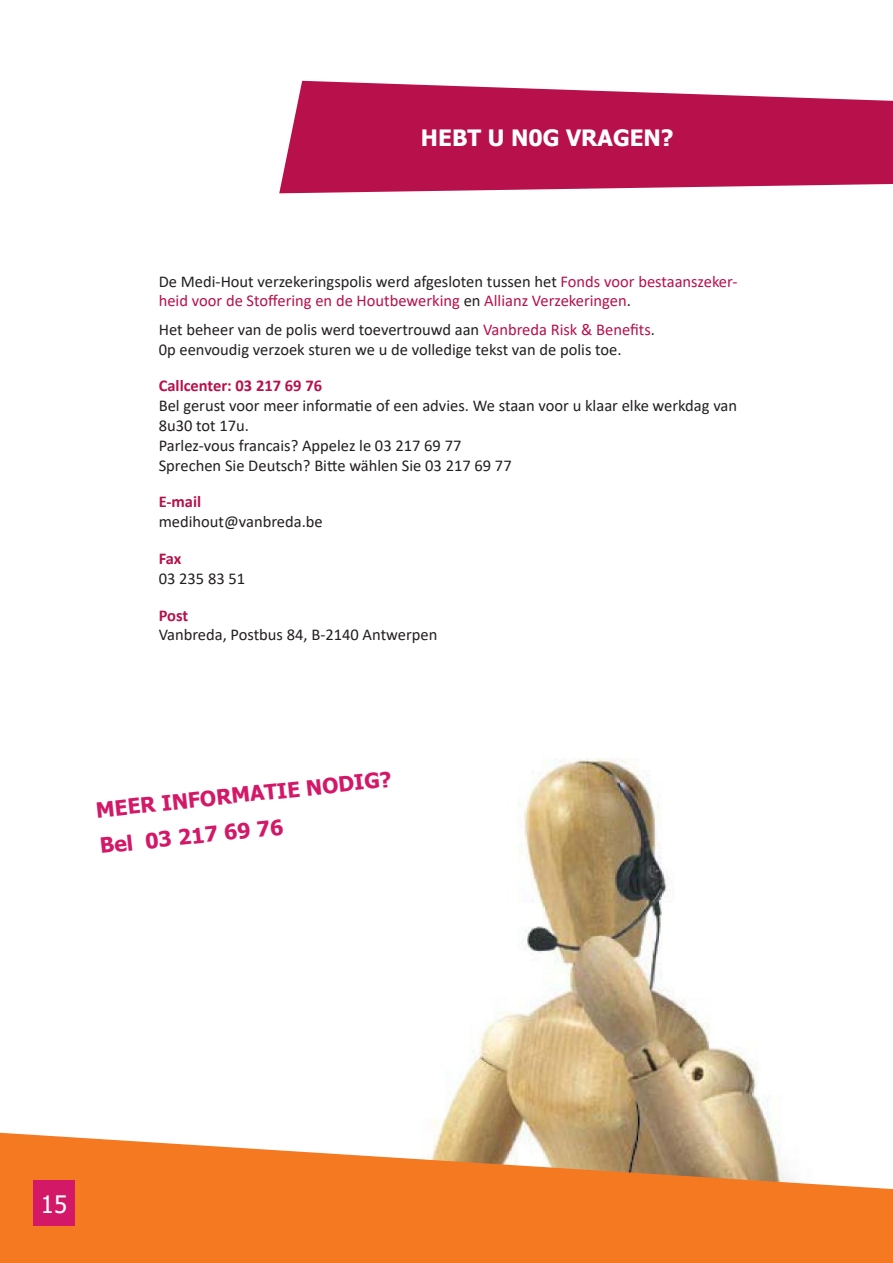
<style>
.page{position:relative;width:893px;height:1263px;background:#fff}
.page>*{position:absolute;margin:0;border:0;box-sizing:border-box;transform-origin:0 0}
.t1{font:24px "Tahoma";color:#fff}
.t2{font:700 22.5px "Tahoma";color:#fff}
.t3{font:700 21px "Tahoma";color:#d41868}
.t4{font:16.5px/19.8px "Calibri";color:#231f20}
.t5{font:16.5px/19.8px "Calibri";color:#b7104b}
.s1{color:#231f20}
.s2{color:#b7104b}
.s3{font-weight:700;color:#b7104b}
</style>
<div class="page">
<svg style="left:279px;top:81px;width:614px;height:112px;background:#c13264"></svg>
<img style="left:1px;top:758px;width:772px;height:375px">
<svg style="left:0;top:1133px;width:893px;height:130px;background:#ee8b42"></svg>
<div style="left:0;top:714px;width:459px;height:187px;background:#fff"></div>
<div style="left:33px;top:1181px;width:42px;height:45px;background:#d41868"></div>
<p class="t2" style="left:421px;top:122px;width:254px">HEBT U N0G VRAGEN?</p>
<p class="t5" style="left:159px;top:271px;width:580px"><span class="s1">De Medi-Hout verzekeringspolis werd afgesloten tussen het</span> Fonds voor bestaanszeker&shy;heid voor de Stoffering en de Houtbewerking <span class="s1">en</span> Allianz Verzekeringen<span class="s1">.</span></p>
<p class="t4" style="left:159px;top:319px;width:498px">Het beheer van de polis werd toevertrouwd aan <span class="s2">Vanbreda Risk &amp; Benefits</span>.<br>0p eenvoudig verzoek sturen we u de volledige tekst van de polis toe.</p>
<p class="t4" style="left:159px;top:376px;width:580px"><span class="s3">Callcenter: 03 217 69 76<br></span>Bel gerust voor meer informatie of een advies. We staan voor u klaar elke werkdag van 8u30 tot 17u.<br>Parlez-vous francais? Appelez le 03 217 69 77<br>Sprechen Sie Deutsch? Bitte wählen Sie 03 217 69 77</p>
<p class="t4" style="left:159px;top:492px;width:165px"><span class="s3">E-mail </span>medihout@vanbreda.be</p>
<p class="t4" style="left:159px;top:548px;width:88px"><span class="s3">Fax<br></span>03 235 83 51</p>
<p class="t4" style="left:159px;top:605px;width:280px"><span class="s3">Post<br></span>Vanbreda, Postbus 84, B-2140 Antwerpen</p>
<p class="t3" style="left:95px;top:795px;width:299px;rotate:-6deg">MEER INFORMATIE NODIG?</p>
<p class="t3" style="left:98px;top:831px;width:186px;rotate:-6deg">Bel 03 217 69 76</p>
<p class="t1" style="left:41px;top:1188px;width:28px">15</p>
</div>
